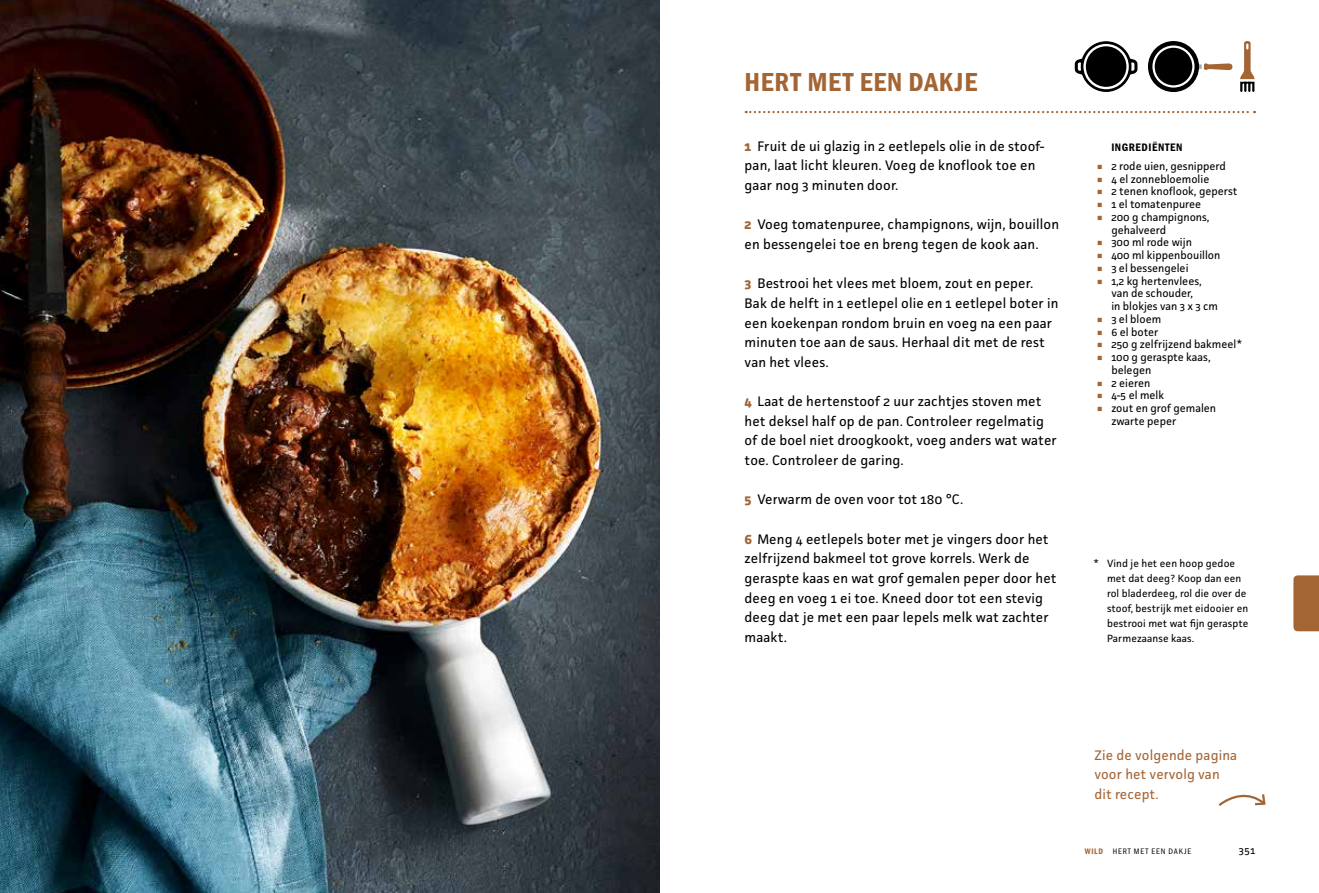
<style>
.page{position:relative;width:1319px;height:893px;background:#fff}
.page>*{position:absolute;margin:0;border:0;box-sizing:border-box;transform-origin:0 0}
.t1{font:39.15px "Franklin Gothic URW Con Boo";color:#a46535;scale:1.15 1}
.t2{font:27px "Franklin Gothic URW Con Dem";letter-spacing:.025em;color:#a46535}
.t3{font:13.8px/19.6px "Facit";letter-spacing:.01em;color:#000}
.t4{font:13.8px/19.6px "Facit";letter-spacing:.01em;color:#a46535}
.t5{font:11.25px/12.8px "Facit";color:#000}
.t6{font:11.25px "Franklin Gothic URW Con Dem";letter-spacing:.05em;color:#000}
.t7{font:10.95px "Facit";color:#000}
.t8{font:10.5px/15px "Facit";letter-spacing:.01em;color:#000}
.t9{font:8.25px "Franklin Gothic URW Con Boo";color:#000}
.t10{font:8.25px "Franklin Gothic URW Con Dem";color:#a46535}
.s1{font-weight:700;font-size:14.1px;color:#a46535}
.s2{font-family:"Franklin Gothic URW Con Boo";color:#000}
</style>
<div class="page">
<svg style="left:1293px;top:575px;width:25px;height:56px"></svg>
<img style="left:0;top:0;width:659px;height:893px">
<svg style="left:745px;top:111px;width:509px;height:2px"></svg>
<svg style="left:1147px;top:41px;width:51px;height:51px;background:#1c1c1c"></svg>
<div style="left:1152px;top:45px;width:42px;height:43px;border:2px solid #fff;border-radius:50%"></div>
<svg style="left:1074px;top:41px;width:63px;height:51px"></svg>
<svg style="left:1196px;top:41px;width:59px;height:51px"></svg>
<hr style="left:1239px;top:79px;width:15px;height:3px;background:#fff">
<svg style="left:1218px;top:794px;width:48px;height:12px"></svg>
<h2 class="t2" style="left:744px;top:64px;width:234px">HERT MET EEN DAKJE</h2>
<p class="t3" style="left:744px;top:136px;width:301px"><span class="s1">1</span> Fruit de ui glazig in 2 eetlepels olie in de stoof&shy;pan, laat licht kleuren. Voeg de knoflook toe en gaar nog 3 minuten door.</p>
<p class="t3" style="left:744px;top:215px;width:316px"><span class="s1">2</span> Voeg tomatenpuree, champignons, wijn, bouillon en bessengelei toe en breng tegen de kook aan.</p>
<p class="t3" style="left:744px;top:273px;width:315px"><span class="s1">3</span> Bestrooi het vlees met bloem, zout en peper.<br>Bak de helft in 1 eetlepel olie en 1 eetlepel boter in een koekenpan rondom bruin en voeg na een paar minuten toe aan de saus. Herhaal dit met de rest van het vlees.</p>
<p class="t3" style="left:744px;top:391px;width:314px"><span class="s1">4</span> Laat de hertenstoof 2 uur zachtjes stoven met het deksel half op de pan. Controleer regelmatig of de boel niet droogkookt, voeg anders wat water toe. Controleer de garing.</p>
<p class="t3" style="left:744px;top:489px;width:220px"><span class="s1">5</span> Verwarm de oven voor tot 180 °C.</p>
<p class="t3" style="left:744px;top:529px;width:313px"><span class="s1">6</span> Meng 4 eetlepels boter met je vingers door het zelfrijzend bakmeel tot grove korrels. Werk de geraspte kaas en wat grof gemalen peper door het deeg en voeg 1 ei toe. Kneed door tot een stevig deeg dat je met een paar lepels melk wat zachter maakt.</p>
<p class="t6" style="left:1111px;top:140px;width:73px">INGREDIËNTEN</p>
<h1 class="t1" style="left:1094px;top:140px;width:11px">·</h1>
<p class="t5" style="left:1111px;top:159px;width:116px">2 rode uien, gesnipperd</p>
<h1 class="t1" style="left:1094px;top:153px;width:11px">·</h1>
<p class="t5" style="left:1111px;top:172px;width:99px">4 el zonnebloemolie</p>
<h1 class="t1" style="left:1094px;top:165px;width:11px">·</h1>
<p class="t5" style="left:1111px;top:185px;width:128px">2 tenen knoflook, geperst</p>
<h1 class="t1" style="left:1094px;top:178px;width:11px">·</h1>
<p class="t5" style="left:1111px;top:198px;width:91px">1 el tomatenpuree</p>
<h1 class="t1" style="left:1094px;top:191px;width:11px">·</h1>
<p class="t5" style="left:1111px;top:210px;width:100px">200 g champignons, gehalveerd</p>
<h1 class="t1" style="left:1094px;top:216px;width:11px">·</h1>
<p class="t5" style="left:1111px;top:236px;width:82px">300 ml rode wijn</p>
<h1 class="t1" style="left:1094px;top:229px;width:11px">·</h1>
<p class="t5" style="left:1111px;top:249px;width:110px">400 ml kippenbouillon</p>
<h1 class="t1" style="left:1094px;top:242px;width:11px">·</h1>
<p class="t5" style="left:1111px;top:261px;width:79px">3 el bessengelei</p>
<h1 class="t1" style="left:1094px;top:255px;width:11px">·</h1>
<p class="t5" style="left:1111px;top:274px;width:108px">1,2 kg hertenvlees, van de schouder,<br>in blokjes van 3 x 3 cm</p>
<h1 class="t1" style="left:1094px;top:293px;width:11px">·</h1>
<p class="t5" style="left:1111px;top:312px;width:51px">3 el bloem</p>
<h1 class="t1" style="left:1094px;top:306px;width:11px">·</h1>
<p class="t5" style="left:1111px;top:325px;width:49px">6 el boter</p>
<h1 class="t1" style="left:1094px;top:318px;width:11px">·</h1>
<p class="t5" style="left:1111px;top:338px;width:132px">250 g zelfrijzend bakmeel*</p>
<h1 class="t1" style="left:1094px;top:331px;width:11px">·</h1>
<p class="t5" style="left:1111px;top:351px;width:101px">100 g geraspte kaas, belegen</p>
<h1 class="t1" style="left:1094px;top:357px;width:11px">·</h1>
<p class="t5" style="left:1111px;top:376px;width:40px">2 eieren</p>
<h1 class="t1" style="left:1094px;top:369px;width:11px">·</h1>
<p class="t5" style="left:1111px;top:389px;width:54px">4-5 el melk</p>
<h1 class="t1" style="left:1094px;top:382px;width:11px">·</h1>
<p class="t5" style="left:1111px;top:402px;width:106px">zout en grof gemalen zwarte peper</p>
<p class="t8" style="left:1106px;top:556px;width:143px;text-indent:-14px">* Vind je het een hoop gedoe met dat deeg? Koop dan een rol bladerdeeg, rol die over de stoof, bestrijk met eidooier en bestrooi met wat fijn geraspte<br>Parmezaanse kaas.</p>
<p class="t4" style="left:1094px;top:745px;width:144px">Zie de volgende pagina voor het vervolg van dit recept.</p>
<p class="t10" style="left:1084px;top:846px;width:39px">WILD <span class="s2">HERT</span></p>
<p class="t9" style="left:1133px;top:846px;width:23px">MET EEN</p>
<p class="t9" style="left:1168px;top:846px;width:11px">DAKJE</p>
<p class="t7" style="left:1238px;top:843px;width:18px">351</p>
</div>
